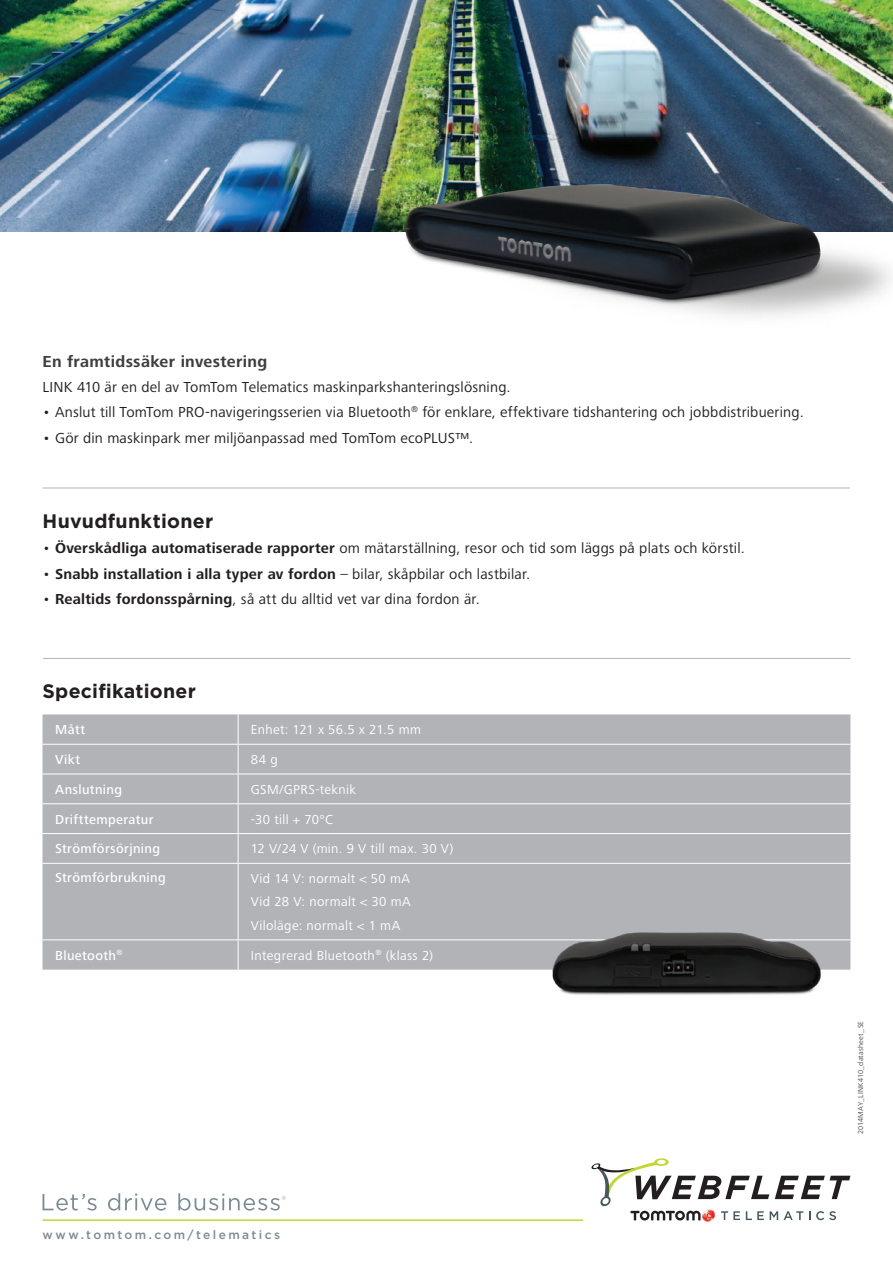
<style>
.page{position:relative;width:893px;height:1263px;background:#fff}
.page>*{position:absolute;margin:0;border:0;box-sizing:border-box;transform-origin:0 0}
.t1{font:700 19.5px "Gotham";letter-spacing:.015em;color:#231f20}
.t2{font:700 16.5px "Frutiger Next Pro";letter-spacing:.02em;color:#3e3e3f}
.t3{font:15px "Frutiger Next Pro";letter-spacing:.015em;color:#231f20}
.t4{font:700 15px "Frutiger Next Pro";letter-spacing:.015em;color:#231f20}
.t5{font:13.5px/23.7px "Frutiger Next Pro";letter-spacing:.025em;color:#fff;text-align:justify}
.t6{font:500 13.5px "Frutiger Next Pro";letter-spacing:.025em;color:#fff}
.t7{font:500 12px "Gotham";letter-spacing:.2em;color:#7b8b94}
.t8{font:7.5px "Frutiger Next Pro";letter-spacing:.025em;color:#4b4c4d}
.s1{font-weight:700}
.s2{font-weight:400}
</style>
<div class="page">
<img style="left:0;top:0;width:893px;height:231px">
<hr style="left:43px;top:658px;width:807px;height:1px;background:#b2b3b7">
<hr style="left:43px;top:488px;width:807px;height:1px;background:#b2b3b7">
<div style="left:43px;top:714px;width:807px;height:256px;background:#b2b3b7"></div>
<hr style="left:238px;top:714px;width:1px;height:30px;background:#fff">
<hr style="left:43px;top:744px;width:195px;height:1px;background:#fff">
<hr style="left:238px;top:744px;width:612px;height:1px;background:#fff">
<hr style="left:43px;top:774px;width:195px;height:1px;background:#fff">
<hr style="left:238px;top:774px;width:612px;height:1px;background:#fff">
<hr style="left:43px;top:803px;width:195px;height:1px;background:#fff">
<hr style="left:238px;top:803px;width:612px;height:1px;background:#fff">
<hr style="left:43px;top:833px;width:195px;height:1px;background:#fff">
<hr style="left:238px;top:833px;width:612px;height:1px;background:#fff">
<svg style="left:238px;top:745px;width:1px;height:118px"></svg>
<hr style="left:43px;top:863px;width:195px;height:1px;background:#fff">
<hr style="left:238px;top:863px;width:612px;height:1px;background:#fff">
<hr style="left:238px;top:864px;width:1px;height:75px;background:#fff">
<hr style="left:43px;top:939px;width:195px;height:1px;background:#fff">
<hr style="left:238px;top:939px;width:612px;height:1px;background:#fff">
<hr style="left:238px;top:940px;width:1px;height:30px;background:#fff">
<img style="left:541px;top:901px;width:296px;height:94px">
<img style="left:393px;top:138px;width:500px;height:179px">
<svg style="left:591px;top:1158px;width:259px;height:64px"></svg>
<svg style="left:43px;top:1193px;width:243px;height:17px"></svg>
<hr style="left:43px;top:1219px;width:540px;height:2px;background:#c1d72f">
<p class="t2" style="left:43px;top:352px;width:226px">En framtidssäker investering</p>
<p class="t3" style="left:43px;top:379px;width:470px">LINK 410 är en del av TomTom Telematics maskinparkshanteringslösning.</p>
<p class="t3" style="left:43px;top:404px;width:763px">• Anslut till TomTom PRO-navigeringsserien via Bluetooth<sup>®</sup> för enklare, effektivare tidshantering och jobbdistribuering.</p>
<p class="t3" style="left:43px;top:429px;width:432px">• Gör din maskinpark mer miljöanpassad med TomTom ecoPLUS™.</p>
<h1 class="t1" style="left:43px;top:510px;width:172px">Huvudfunktioner</h1>
<p class="t3" style="left:43px;top:540px;width:704px">• <span class="s1">Överskådliga automatiserade rapporter</span> om mätarställning, resor och tid som läggs på plats och körstil.</p>
<p class="t4" style="left:43px;top:565px;width:489px"><span class="s2">•</span> Snabb installation i alla typer av fordon <span class="s2">– bilar, skåpbilar och lastbilar.</span></p>
<p class="t3" style="left:43px;top:590px;width:439px">• <span class="s1">Realtids fordonsspårning</span>, så att du alltid vet var dina fordon är.</p>
<h1 class="t1" style="left:43px;top:680px;width:155px">Specifikationer</h1>
<p class="t6" style="left:55px;top:722px;width:31px">Mått</p>
<p class="t5" style="left:251px;top:718px;width:172px">Enhet: 121 x 56.5 x 21.5 mm</p>
<p class="t6" style="left:55px;top:752px;width:26px">Vikt</p>
<p class="t5" style="left:251px;top:748px;width:28px">84 g</p>
<p class="t6" style="left:55px;top:781px;width:68px">Anslutning</p>
<p class="t5" style="left:251px;top:777px;width:107px">GSM/GPRS-teknik</p>
<p class="t6" style="left:55px;top:811px;width:100px">Drifttemperatur</p>
<p class="t5" style="left:251px;top:807px;width:84px">-30 till + 70°C</p>
<p class="t6" style="left:55px;top:841px;width:106px">Strömförsörjning</p>
<p class="t5" style="left:251px;top:837px;width:204px">12 V/24 V (min. 9 V till max. 30 V)</p>
<p class="t6" style="left:55px;top:869px;width:112px">Strömförbrukning</p>
<p class="t5" style="left:251px;top:866px;width:161px">Vid 14 V: normalt &lt; 50 mA Vid 28 V: normalt &lt; 30 mA Viloläge: normalt &lt; 1 mA</p>
<p class="t6" style="left:55px;top:947px;width:69px">Bluetooth<sup>®</sup></p>
<p class="t5" style="left:251px;top:943px;width:184px">Integrerad Bluetooth<sup>®</sup> (klass 2)</p>
<p class="t7" style="left:43px;top:1228px;width:239px">www.tomtom.com/telematics</p>
<p class="t8" style="left:856px;top:1134px;width:115px;rotate:-90deg">2014MAY_LINK410_datasheet_SE</p>
</div>
